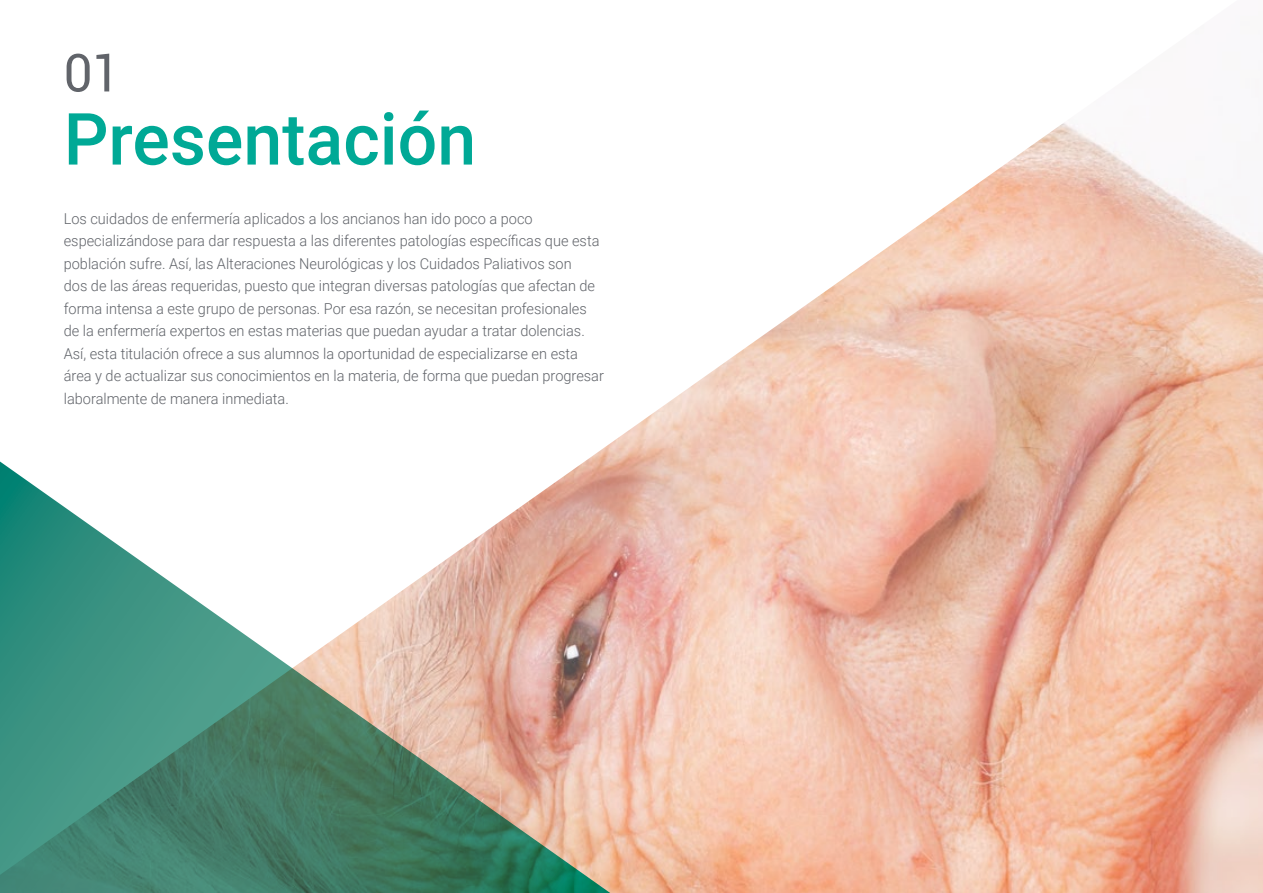
<style>
.page{position:relative;width:1263px;height:893px;background:#fff}
.page>*{position:absolute;margin:0;border:0;box-sizing:border-box;transform-origin:0 0}
.t1{font:500 72px "Roboto";color:#00a996}
.t2{font:52.5px "Roboto";color:#61646a}
.t3{font:300 15px/22.5px "Roboto";color:#61646a}
</style>
<div class="page">
<img style="left:607px;top:123px;width:656px;height:770px">
<svg style="left:0;top:446px;width:640px;height:447px"></svg>
<h2 class="t2" style="left:64px;top:36px;width:58px">01</h2>
<h1 class="t1" style="left:64px;top:89px;width:414px">Presentación</h1>
<p class="t3" style="left:64px;top:207px;width:542px">Los cuidados de enfermería aplicados a los ancianos han ido poco a poco especializándose para dar respuesta a las diferentes patologías específicas que esta población sufre. Así, las Alteraciones Neurológicas y los Cuidados Paliativos son<br>dos de las áreas requeridas, puesto que integran diversas patologías que afectan de forma intensa a este grupo de personas. Por esa razón, se necesitan profesionales de la enfermería expertos en estas materias que puedan ayudar a tratar dolencias.<br>Así, esta titulación ofrece a sus alumnos la oportunidad de especializarse en esta área y de actualizar sus conocimientos en la materia, de forma que puedan progresar laboralmente de manera inmediata.</p>
</div>
